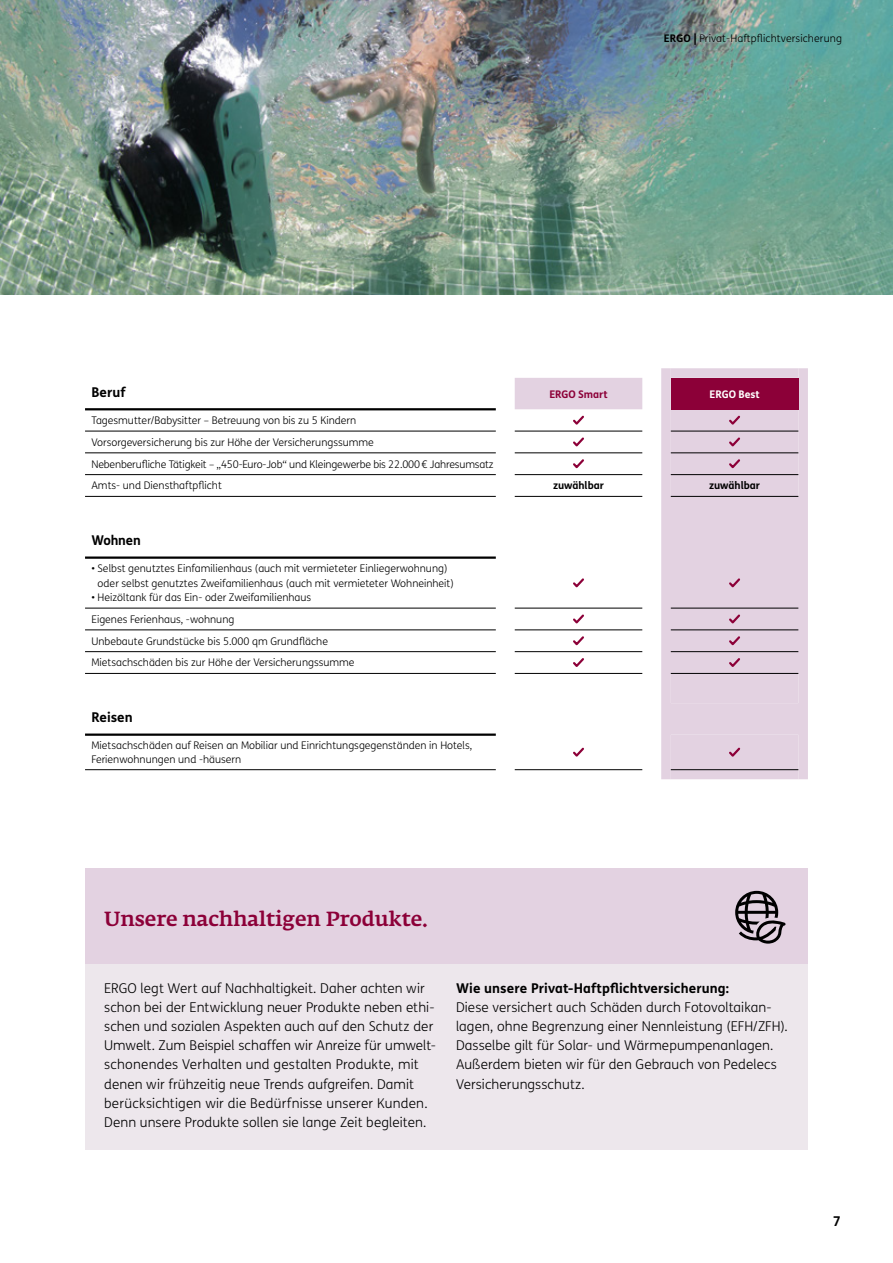
<style>
.page{position:relative;width:893px;height:1263px;background:#fff}
.page>*{position:absolute;margin:0;border:0;box-sizing:border-box;transform-origin:0 0}
.t1{font:500 20.25px "Fedra Serif A Pro";color:#8c0038}
.t2{font:300 13.5px/19.2px "FS Me";letter-spacing:.005em;color:#000}
.t3{font:700 13.5px "FS Me";letter-spacing:.005em;color:#000}
.t4{font:300 10.5px/21.8px "FS Me";color:#000}
.t5{font:700 10.5px "FS Me";color:#000}
.t6{font:700 10.5px "FS Me";letter-spacing:-.01em;color:#8c0038}
.t7{font:700 10.5px "FS Me";letter-spacing:-.01em;color:#fff}
.s1{font-weight:700}
</style>
<div class="page">
<div style="left:85px;top:868px;width:723px;height:96px;background:#e3d2e1"></div>
<div style="left:85px;top:964px;width:723px;height:186px;background:#ede7ec"></div>
<img style="left:0;top:0;width:893px;height:294px">
<svg style="left:735px;top:891px;width:51px;height:53px"></svg>
<svg style="left:515px;top:368px;width:293px;height:411px"></svg>
<div style="left:671px;top:368px;width:127px;height:411px;background:#e3d2e1"></div>
<div style="left:671px;top:378px;width:127px;height:31px;background:#8c0038"></div>
<hr style="left:515px;top:431px;width:127px;height:1px;background:#000">
<hr style="left:671px;top:431px;width:127px;height:1px;background:#000">
<hr style="left:515px;top:453px;width:127px;height:1px;background:#000">
<hr style="left:671px;top:453px;width:127px;height:1px;background:#000">
<hr style="left:515px;top:474px;width:127px;height:1px;background:#000">
<hr style="left:671px;top:474px;width:127px;height:1px;background:#000">
<hr style="left:515px;top:496px;width:127px;height:1px;background:#000">
<hr style="left:671px;top:496px;width:127px;height:1px;background:#000">
<hr style="left:85px;top:608px;width:411px;height:1px;background:#000">
<hr style="left:85px;top:630px;width:411px;height:1px;background:#000">
<hr style="left:515px;top:630px;width:127px;height:1px;background:#000">
<hr style="left:671px;top:630px;width:127px;height:1px;background:#000">
<hr style="left:515px;top:608px;width:127px;height:1px;background:#000">
<hr style="left:671px;top:608px;width:127px;height:1px;background:#000">
<hr style="left:85px;top:651px;width:411px;height:1px;background:#000">
<hr style="left:515px;top:651px;width:127px;height:1px;background:#000">
<hr style="left:671px;top:651px;width:127px;height:1px;background:#000">
<hr style="left:85px;top:431px;width:411px;height:1px;background:#000">
<hr style="left:85px;top:453px;width:411px;height:1px;background:#000">
<hr style="left:85px;top:474px;width:411px;height:1px;background:#000">
<hr style="left:85px;top:496px;width:411px;height:1px;background:#000">
<hr style="left:85px;top:673px;width:411px;height:1px;background:#000">
<hr style="left:515px;top:673px;width:127px;height:1px;background:#000">
<hr style="left:671px;top:673px;width:127px;height:1px;background:#000">
<hr style="left:85px;top:408px;width:411px;height:2px;background:#000">
<hr style="left:85px;top:733px;width:411px;height:3px;background:#000">
<hr style="left:85px;top:769px;width:411px;height:1px;background:#000">
<hr style="left:515px;top:769px;width:127px;height:1px;background:#000">
<hr style="left:671px;top:769px;width:127px;height:1px;background:#000">
<hr style="left:85px;top:556px;width:411px;height:3px;background:#000">
<svg style="left:571px;top:414px;width:15px;height:13px"></svg>
<svg style="left:727px;top:414px;width:15px;height:13px"></svg>
<svg style="left:571px;top:435px;width:15px;height:14px"></svg>
<svg style="left:727px;top:435px;width:15px;height:14px"></svg>
<svg style="left:571px;top:457px;width:15px;height:13px"></svg>
<svg style="left:727px;top:457px;width:15px;height:13px"></svg>
<svg style="left:571px;top:576px;width:15px;height:13px"></svg>
<svg style="left:727px;top:576px;width:15px;height:13px"></svg>
<svg style="left:571px;top:612px;width:15px;height:14px"></svg>
<svg style="left:727px;top:612px;width:15px;height:14px"></svg>
<svg style="left:571px;top:634px;width:15px;height:13px"></svg>
<svg style="left:727px;top:634px;width:15px;height:13px"></svg>
<svg style="left:571px;top:656px;width:15px;height:13px"></svg>
<svg style="left:727px;top:656px;width:15px;height:13px"></svg>
<svg style="left:571px;top:746px;width:15px;height:13px"></svg>
<svg style="left:727px;top:745px;width:15px;height:14px"></svg>
<p class="t4" style="left:664px;top:27px;width:180px"><span class="s1">ERGO |</span> Privat-Haftpflichtversicherung</p>
<p class="t3" style="left:91px;top:381px;width:36px">Beruf</p>
<p class="t6" style="left:549px;top:386px;width:60px">ERGO Smart</p>
<p class="t7" style="left:710px;top:386px;width:51px">ERGO Best</p>
<p class="t4" style="left:91px;top:409px;width:404px">Tagesmutter/Babysitter – Betreuung von bis zu 5 Kindern<br>Vorsorgeversicherung bis zur Höhe der Versicherungssumme<br>Nebenberufliche Tätigkeit – „450-Euro-Job“ und Kleingewerbe bis 22.000€ Jahresumsatz Amts- und Diensthaftpflicht</p>
<p class="t5" style="left:553px;top:478px;width:53px">zuwählbar</p>
<p class="t5" style="left:709px;top:478px;width:53px">zuwählbar</p>
<p class="t3" style="left:91px;top:530px;width:51px">Wohnen</p>
<p class="t4" style="left:98px;top:561px;width:358px;line-height:14.4px;text-indent:-6px">• Selbst genutztes Einfamilienhaus (auch mit vermieteter Einliegerwohnung) oder selbst genutztes Zweifamilienhaus (auch mit vermieteter Wohneinheit)</p>
<p class="t4" style="left:91px;top:586px;width:265px">• Heizöltank für das Ein- oder Zweifamilienhaus<br>Eigenes Ferienhaus, -wohnung<br>Unbebaute Grundstücke bis 5.000 qm Grundfläche Mietsachschäden bis zur Höhe der Versicherungssumme</p>
<p class="t3" style="left:91px;top:707px;width:43px">Reisen</p>
<p class="t4" style="left:91px;top:738px;width:383px;line-height:14.4px">Mietsachschäden auf Reisen an Mobiliar und Einrichtungsgegenständen in Hotels,<br>Ferienwohnungen und -häusern</p>
<h1 class="t1" style="left:104px;top:907px;width:325px">Unsere nachhaltigen Produkte.</h1>
<p class="t2" style="left:104px;top:978px;width:333px">ERGO legt Wert auf Nachhaltigkeit. Daher achten wir schon bei der Entwicklung neuer Produkte neben ethi&shy;schen und sozialen Aspekten auch auf den Schutz der Umwelt. Zum Beispiel schaffen wir Anreize für umwelt&shy;schonendes Verhalten und gestalten Produkte, mit denen wir frühzeitig neue Trends aufgreifen. Damit berücksichtigen wir die Bedürfnisse unserer Kunden.<br>Denn unsere Produkte sollen sie lange Zeit begleiten.</p>
<p class="t3" style="left:456px;top:978px;width:274px">Wie unsere Privat-Haftpflichtversicherung:</p>
<p class="t2" style="left:456px;top:997px;width:333px">Diese versichert auch Schäden durch Fotovoltaikan&shy;lagen, ohne Begrenzung einer Nennleistung (EFH/ZFH).<br>Dasselbe gilt für Solar- und Wärmepumpenanlagen.<br>Außerdem bieten wir für den Gebrauch von Pedelecs Versicherungsschutz.</p>
<p class="t3" style="left:833px;top:1211px;width:9px">7</p>
</div>
